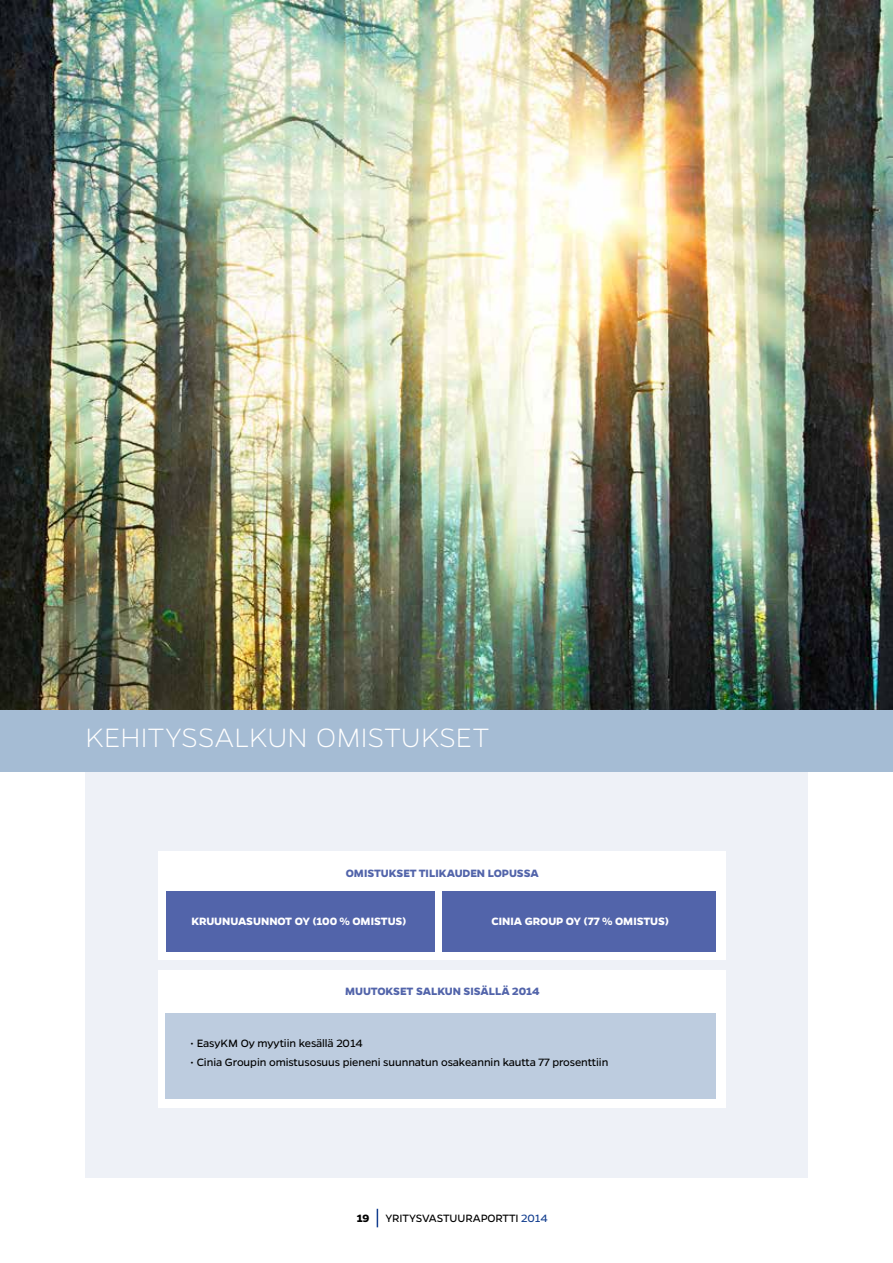
<style>
.page{position:relative;width:893px;height:1263px;background:#fff}
.page>*{position:absolute;margin:0;border:0;box-sizing:border-box;transform-origin:0 0}
.t1{font:200 30px "Gentona";letter-spacing:-.005em;color:#fff}
.t2{font:12px "Gentona";letter-spacing:-.01em;color:#000}
.t3{font:700 12px "Gentona";letter-spacing:-.01em;color:#5264aa}
.t4{font:700 12px "Gentona";letter-spacing:-.005em;color:#fff}
.t5{font:700 12px "Gentona";color:#000}
.s1{color:#133e8f}
</style>
<div class="page">
<div style="left:85px;top:241px;width:723px;height:937px;background:#eef1f7"></div>
<div style="left:158px;top:851px;width:568px;height:108px;background:#fff"></div>
<div style="left:158px;top:970px;width:568px;height:137px;background:#fff"></div>
<div style="left:166px;top:892px;width:269px;height:60px;background:#5264aa"></div>
<div style="left:166px;top:1014px;width:550px;height:85px;background:#bdccdf"></div>
<div style="left:442px;top:892px;width:274px;height:60px;background:#5264aa"></div>
<img style="left:0;top:0;width:893px;height:710px">
<div style="left:0;top:710px;width:893px;height:61px;background:#a5bcd4"></div>
<svg style="left:377px;top:1209px;width:1px;height:18px"></svg>
<h1 class="t1" style="left:85px;top:721px;width:405px">KEHITYSSALKUN OMISTUKSET</h1>
<p class="t3" style="left:346px;top:866px;width:194px">OMISTUKSET TILIKAUDEN LOPUSSA</p>
<p class="t4" style="left:191px;top:914px;width:217px">KRUUNUASUNNOT OY (100 % OMISTUS)</p>
<p class="t4" style="left:491px;top:914px;width:179px">CINIA GROUP OY (77 % OMISTUS)</p>
<p class="t3" style="left:345px;top:985px;width:196px">MUUTOKSET SALKUN SISÄLLÄ 2014</p>
<p class="t2" style="left:190px;top:1036px;width:174px">• EasyKM Oy myytiin kesällä 2014</p>
<p class="t2" style="left:190px;top:1055px;width:420px">• Cinia Groupin omistusosuus pieneni suunnatun osakeannin kautta 77 prosenttiin</p>
<p class="t5" style="left:357px;top:1211px;width:14px">19</p>
<p class="t2" style="left:385px;top:1211px;width:164px">YRITYSVASTUURAPORTTI <span class="s1">2014</span></p>
</div>
